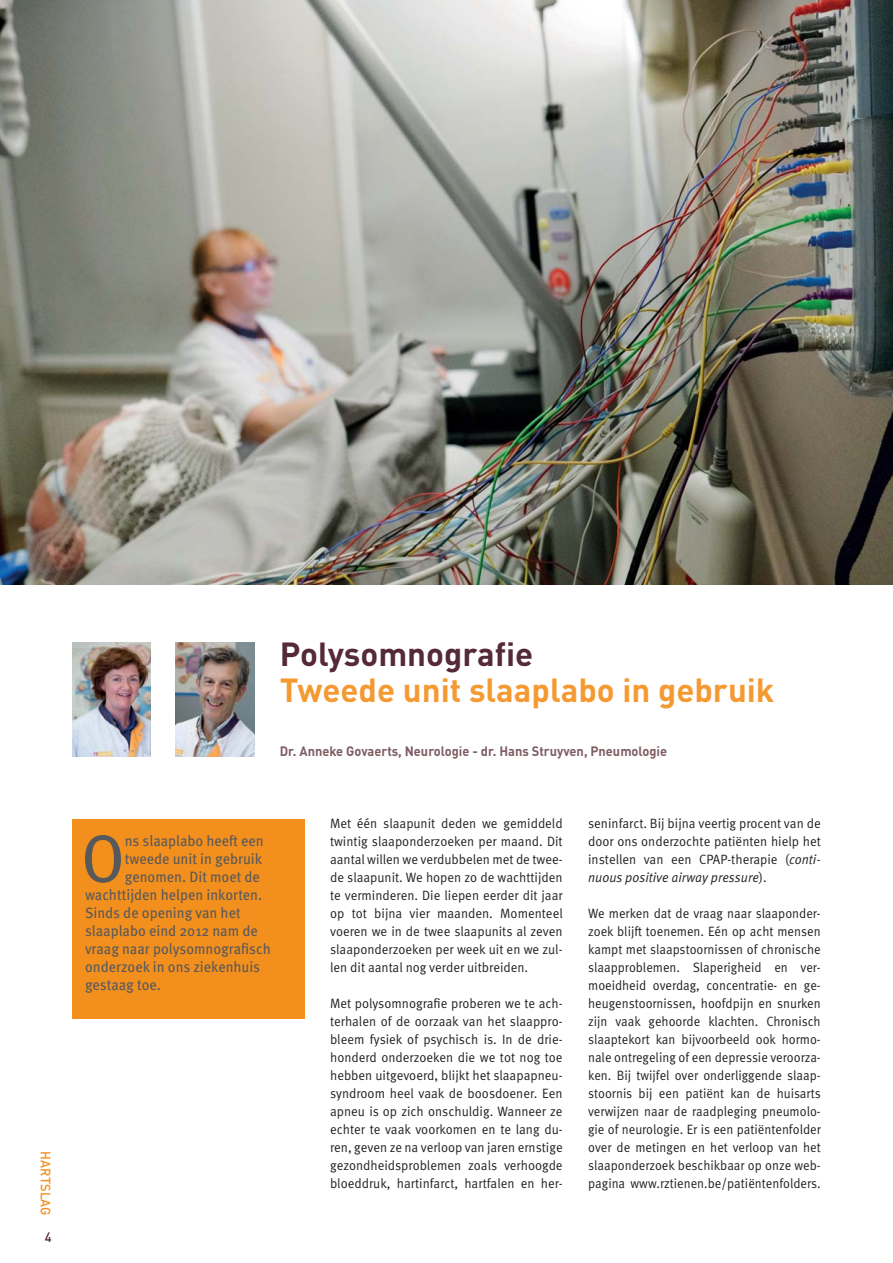
<style>
.page{position:relative;width:893px;height:1263px;background:#fff}
.page>*{position:absolute;margin:0;border:0;box-sizing:border-box;transform-origin:0 0}
.t1{font:67.2px "Meta OT";color:#58595b;scale:.95 1}
.t2{font:700 33px "DINOT";color:#f59a32}
.t3{font:700 33px "DINOT";color:#552938}
.t4{font:15px "Meta OT";color:#58595b;scale:.95 1}
.t5{font:13.5px/18px "Meta OT Norm";color:#231f20;text-align:justify;scale:.95 1}
.t6{font:13.5px/18px "Meta OT Norm";color:#231f20;text-align:justify;scale:.93 1}
.t7{font:700 13.5px "DINOT";color:#7e5d62;scale:.95 1}
.t8{font:13.5px "Meta OT Norm Ita";color:#231f20;scale:.95 1}
.t9{font:500 13.5px "DINOT";letter-spacing:.01em;color:#f38f1d;scale:.95 1}
.t10{font:500 13.5px "DINOT";color:#552938;scale:.95 1}
.s1{font-family:"Meta OT Norm Ita"}
.s2{font-family:"Meta OT Norm"}
</style>
<div class="page">
<img style="left:0;top:0;width:893px;height:584px">
<img style="left:72px;top:642px;width:79px;height:114px">
<img style="left:176px;top:642px;width:78px;height:114px">
<div style="left:72px;top:819px;width:233px;height:199px;background:#f38f1d"></div>
<p class="t9" style="left:50px;top:1151px;width:69px;rotate:90deg">HARTSLAG</p>
<p class="t10" style="left:45px;top:1232px;width:9px">4</p>
<h2 class="t3" style="left:280px;top:643px;width:255px">Polysomnografie</h2>
<h2 class="t2" style="left:280px;top:679px;width:496px">Tweede unit slaaplabo in gebruik</h2>
<p class="t7" style="left:280px;top:746px;width:409px">Dr. Anneke Govaerts, Neurologie - dr. Hans Struyven, Pneumologie</p>
<h1 class="t1" style="left:81px;top:834px;width:47px">O</h1>
<p class="t4" style="left:125px;top:835px;width:148px">ns slaaplabo heeft een</p>
<p class="t4" style="left:125px;top:853px;width:146px">tweede unit in gebruik</p>
<p class="t4" style="left:125px;top:871px;width:144px">genomen. Dit moet de</p>
<p class="t4" style="left:85px;top:889px;width:188px">wachttijden helpen inkorten.</p>
<p class="t4" style="left:85px;top:907px;width:165px">Sinds de opening van het</p>
<p class="t4" style="left:85px;top:925px;width:183px">slaaplabo eind 2012 nam de</p>
<p class="t4" style="left:85px;top:943px;width:197px">vraag naar polysomnografisch</p>
<p class="t4" style="left:85px;top:961px;width:186px">onderzoek in ons ziekenhuis</p>
<p class="t4" style="left:85px;top:979px;width:81px">gestaag toe.</p>
<p class="t5" style="left:330px;top:816px;width:246px">Met één slaapunit deden we gemiddeld twintig slaaponderzoeken per maand. Dit aantal willen we verdubbelen met de twee&shy;de slaapunit. We hopen zo de wachttijden te verminderen. Die liepen eerder dit jaar op tot bijna vier maanden. Momenteel voeren we in de twee slaapunits al zeven slaaponderzoeken per week uit en we zul&shy;len dit aantal nog verder uitbreiden.</p>
<p class="t5" style="left:330px;top:996px;width:246px">Met polysomnografie proberen we te ach&shy;terhalen of de oorzaak van het slaappro&shy;bleem fysiek of psychisch is. In de drie&shy;honderd onderzoeken die we tot nog toe hebben uitgevoerd, blijkt het slaapapneu&shy;syndroom heel vaak de boosdoener. Een apneu is op zich onschuldig. Wanneer ze echter te vaak voorkomen en te lang du&shy;ren, geven ze na verloop van jaren ernstige gezondheidsproblemen zoals verhoogde bloeddruk, hartinfarct, hartfalen en her-</p>
<p class="t5" style="left:588px;top:816px;width:246px">seninfarct. Bij bijna veertig procent van de door ons onderzochte patiënten hielp het instellen van een CPAP-therapie (<span class="s1">conti-</span></p>
<p class="t8" style="left:588px;top:872px;width:189px">nuous positive airway pressure<span class="s2">).</span></p>
<p class="t6" style="left:588px;top:906px;width:252px">We merken dat de vraag naar slaaponder&shy;zoek blijft toenemen. Eén op acht mensen kampt met slaapstoornissen of chronische slaapproblemen. Slaperigheid en ver&shy;moeidheid overdag, concentratie- en ge&shy;heugenstoornissen, hoofdpijn en snurken zijn vaak gehoorde klachten. Chronisch slaaptekort kan bijvoorbeeld ook hormo&shy;nale ontregeling of een depressie veroorza&shy;ken. Bij twijfel over onderliggende slaap&shy;stoornis bij een patiënt kan de huisarts verwijzen naar de raadpleging pneumolo&shy;gie of neurologie. Er is een patiëntenfolder over de metingen en het verloop van het slaaponderzoek beschikbaar op onze web&shy;pagina www.rztienen.be/patiëntenfolders.</p>
</div>
